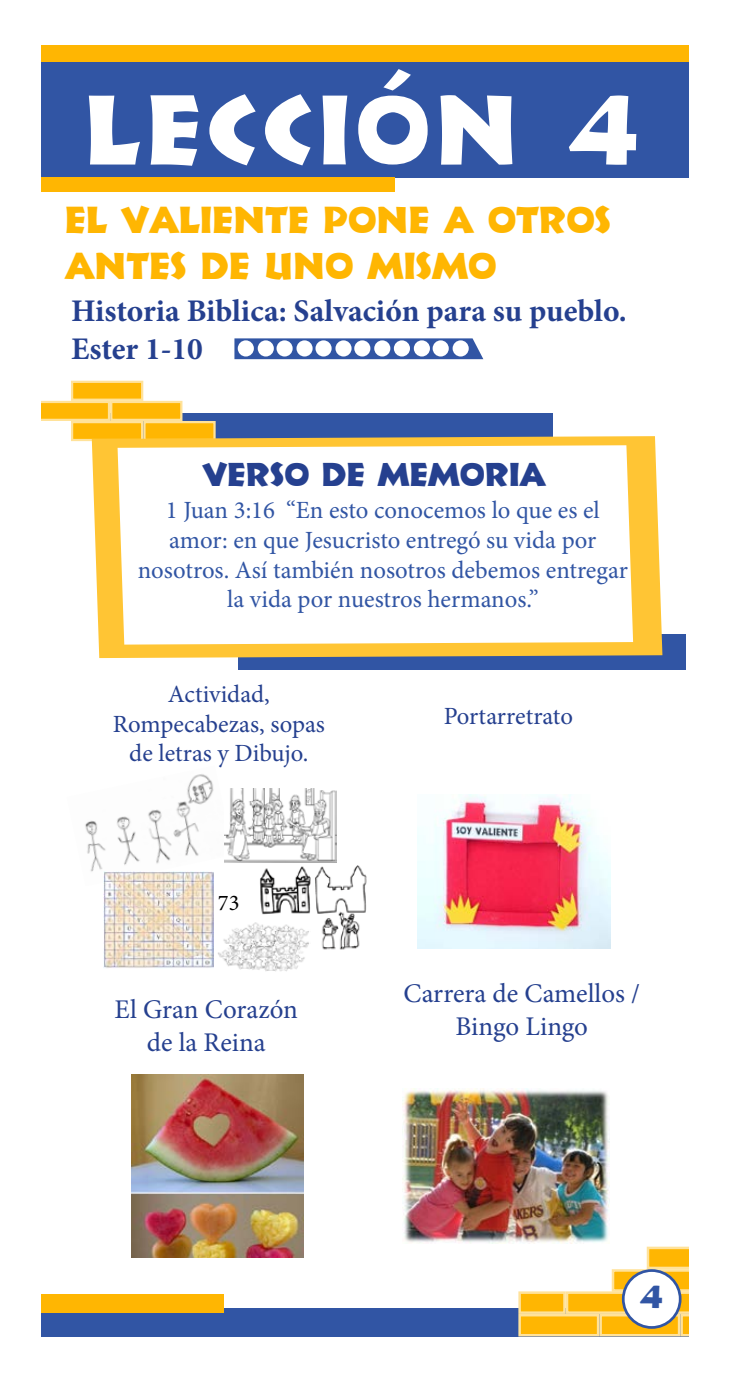
<style>
.page{position:relative;width:729px;height:1377px;background:#fff}
.page>*{position:absolute;margin:0;border:0;box-sizing:border-box;transform-origin:0 0}
.t1{font:99.45px "Informal 011 BT";letter-spacing:.06em;color:#fff}
.t2{font:38.25px/45.9px "Informal 011 BT";color:#ffb602}
.t3{font:33.52px "Informal 011 BT";color:#25408f}
.t4{font:32.62px "Informal 011 BT";color:#3155a4}
.t5{font:700 31.5px/37.8px "Minion Pro";color:#25408f}
.t6{font:27px/32.4px "Minion Pro";color:#25408f;text-align:center}
.t7{font:24.75px/29.7px "Minion Pro";color:#3155a4;text-align:center}
.t8{font:24.75px/29.7px "Minion Pro";color:#25408f;text-align:center}
.t9{font:22.5px "Minion Pro";color:#000}
</style>
<div class="page">
<div style="left:105px;top:413px;width:447px;height:35px;background:#3155a4"></div>
<div style="left:238px;top:634px;width:447px;height:36px;background:#3155a4"></div>
<div style="left:71px;top:381px;width:72px;height:20px;background:#ffb602;border:2px solid #ffe29a"></div>
<div style="left:71px;top:421px;width:72px;height:20px;background:#ffb602;border:2px solid #ffe29a"></div>
<div style="left:110px;top:401px;width:72px;height:20px;background:#ffb602;border:2px solid #ffe29a"></div>
<div style="left:143px;top:421px;width:73px;height:20px;background:#ffb602;border:2px solid #ffe29a"></div>
<div style="left:38px;top:401px;width:72px;height:20px;background:#ffb602;border:2px solid #ffe29a"></div>
<svg style="left:92px;top:434px;width:570px;height:225px;fill:#ffc534"></svg>
<svg style="left:118px;top:443px;width:515px;height:203px"></svg>
<img style="left:418px;top:794px;width:193px;height:154px">
<img style="left:132px;top:1075px;width:172px;height:182px">
<div style="left:0;top:1308px;width:729px;height:40px;background:#3155a4"></div>
<div style="left:0;top:1295px;width:223px;height:18px;background:#ffb602"></div>
<svg style="left:612px;top:1269px;width:68px;height:22px"></svg>
<div style="left:648px;top:1248px;width:78px;height:20px;background:#ffb602"></div>
<div style="left:647px;top:1247px;width:81px;height:22px;border:3px solid #ffe29a"></div>
<div style="left:647px;top:1291px;width:81px;height:23px;border:3px solid #ffe29a"></div>
<div style="left:599px;top:1314px;width:81px;height:22px;background:#ffb602;border:3px solid #ffe29a"></div>
<svg style="left:680px;top:1246px;width:9px;height:90px"></svg>
<div style="left:566px;top:1291px;width:81px;height:23px;background:#ffb602;border:3px solid #ffe29a"></div>
<div style="left:518px;top:1314px;width:81px;height:22px;background:#ffb602;border:3px solid #ffe29a"></div>
<div style="left:518px;top:1291px;width:48px;height:23px;background:#ffb602;border:3px solid #ffe29a"></div>
<div style="left:623px;top:1271px;width:57px;height:56px;background:#fff;border-radius:50%"></div>
<div style="left:622px;top:1269px;width:60px;height:60px;border:3px solid #3155a4;border-radius:50%"></div>
<svg style="left:234px;top:338px;width:249px;height:21px"></svg>
<div style="left:238px;top:340px;width:16px;height:17px;background:#fff;border-radius:50%"></div>
<div style="left:315px;top:340px;width:17px;height:17px;background:#fff;border-radius:50%"></div>
<div style="left:394px;top:340px;width:16px;height:17px;background:#fff;border-radius:50%"></div>
<div style="left:277px;top:340px;width:16px;height:17px;background:#fff;border-radius:50%"></div>
<div style="left:354px;top:340px;width:16px;height:17px;background:#fff;border-radius:50%"></div>
<div style="left:433px;top:340px;width:16px;height:17px;background:#fff;border-radius:50%"></div>
<div style="left:258px;top:340px;width:16px;height:17px;background:#fff;border-radius:50%"></div>
<div style="left:335px;top:340px;width:17px;height:17px;background:#fff;border-radius:50%"></div>
<div style="left:414px;top:340px;width:16px;height:17px;background:#fff;border-radius:50%"></div>
<div style="left:296px;top:340px;width:17px;height:17px;background:#fff;border-radius:50%"></div>
<div style="left:374px;top:340px;width:16px;height:17px;background:#fff;border-radius:50%"></div>
<div style="left:453px;top:340px;width:16px;height:17px;background:#fff;border-radius:50%"></div>
<img style="left:402px;top:1088px;width:208px;height:156px">
<img style="left:85px;top:774px;width:129px;height:98px">
<img style="left:224px;top:788px;width:113px;height:75px">
<img style="left:103px;top:871px;width:111px;height:97px">
<img style="left:260px;top:865px;width:107px;height:85px">
<img style="left:218px;top:919px;width:92px;height:53px">
<div style="left:40px;top:61px;width:678px;height:117px;background:#3155a4"></div>
<div style="left:23px;top:46px;width:683px;height:16px;background:#ffb602"></div>
<div style="left:27px;top:177px;width:368px;height:15px;background:#ffb602"></div>
<div style="left:689px;top:1px;width:40px;height:1376px;background:#fff"></div>
<div style="left:0;top:1px;width:40px;height:1376px;background:#fff"></div>
<div style="left:1px;top:1337px;width:728px;height:40px;background:#fff"></div>
<h1 class="t1" style="left:96px;top:41px;width:557px">LECCION 4</h1>
<h1 class="t1" style="left:85px;top:69px;width:557px">LECCIÓN 4</h1>
<h2 class="t2" style="left:65px;top:196px;width:548px">EL VALIENTE PONE A OTROS<br>ANTES DE UNO MISMO</h2>
<p class="t5" style="left:71px;top:292px;width:557px">Historia Biblica: Salvación para su pueblo.<br>Ester 1-10</p>
<h3 class="t3" style="left:203px;top:454px;width:344px">VERSO DE MEMORIA</h3>
<p class="t7" style="left:138px;top:496px;width:492px">1 Juan 3:16 “En esto conocemos lo que es el amor: en que Jesucristo entregó su vida por nosotros. Así también nosotros debemos entregar la vida por nuestros hermanos.”</p>
<p class="t8" style="left:113px;top:679px;width:214px">Actividad,<br>Rompecabezas, sopas de letras y Dibujo.</p>
<p class="t9" style="left:218px;top:887px;width:23px">73</p>
<p class="t6" style="left:115px;top:994px;width:185px">El Gran Corazón de la Reina</p>
<p class="t8" style="left:444px;top:701px;width:131px">Portarretrato</p>
<p class="t6" style="left:404px;top:978px;width:238px">Carrera de Camellos /<br>Bingo Lingo</p>
<h3 class="t4" style="left:640px;top:1277px;width:26px">4</h3>
</div>
